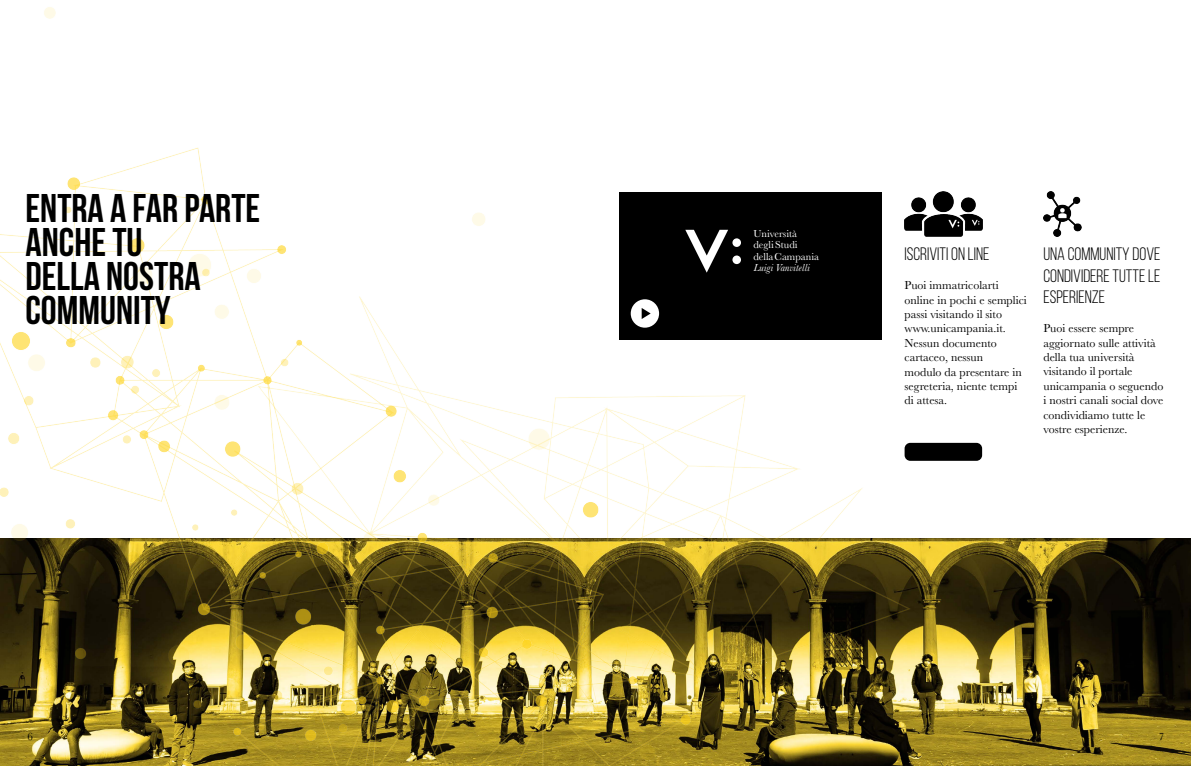
<style>
.page{position:relative;width:1191px;height:766px;background:#fff}
.page>*{position:absolute;margin:0;border:0;box-sizing:border-box;transform-origin:0 0}
.t1{font:40px/34px "Bebas Neue";color:#000}
.t2{font:18px/21.6px "Bebas Neue";color:#000;text-align:justify}
.t3{font:12px/14.4px "Baskerville";color:#000}
.t4{font:11px "Baskerville";color:#000}
.t5{font:10.5px/10.8px "Baskerville MT Std";color:#fff}
.t6{font:italic 10.5px "Baskerville MT Std";letter-spacing:.01em;color:#fff}
</style>
<div class="page">
<img style="left:0;top:7px;width:1191px;height:758px">
<img style="left:904px;top:191px;width:78px;height:45px">
<div style="left:904px;top:442px;width:78px;height:18px;background:#000;border-radius:6px"></div>
<img style="left:1043px;top:192px;width:38px;height:45px">
<div style="left:619px;top:192px;width:263px;height:148px;background:#000"></div>
<svg style="left:685px;top:230px;width:43px;height:42px"></svg>
<div style="left:732px;top:238px;width:9px;height:9px;background:#fff;border-radius:50%"></div>
<div style="left:732px;top:255px;width:9px;height:9px;background:#fff;border-radius:50%"></div>
<div style="left:631px;top:299px;width:28px;height:28px;background:#fff;border-radius:50%"></div>
<svg style="left:641px;top:308px;width:9px;height:11px"></svg>
<h1 class="t1" style="left:26px;top:190px;width:236px">ENTRA A FAR PARTE<br>ANCHE TU<br>DELLA NOSTRA<br>COMMUNITY</h1>
<p class="t5" style="left:753px;top:228px;width:45px">Università degli Studi</p>
<p class="t5" style="left:753px;top:251px;width:67px">della Campania</p>
<p class="t6" style="left:753px;top:262px;width:57px">Luigi Vanvitelli</p>
<h2 class="t2" style="left:904px;top:243px;width:86px">ISCRIVITI ON LINE</h2>
<p class="t3" style="left:904px;top:278px;width:124px">Puoi immatricolarti online in pochi e semplici passi visitando il sito www.unicampania.it.<br>Nessun documento cartaceo, nessun<br>modulo da presentare in segreteria, niente tempi di attesa.</p>
<h2 class="t2" style="left:1043px;top:243px;width:119px">UNA COMMUNITY DOVE CONDIVIDERE TUTTE LE ESPERIENZE</h2>
<p class="t3" style="left:1043px;top:321px;width:121px">Puoi essere sempre aggiornato sulle attività della tua università visitando il portale unicampania o seguendo i nostri canali social dove condividiamo tutte le vostre esperienze.</p>
<p class="t4" style="left:28px;top:729px;width:7px">6</p>
<p class="t4" style="left:1158px;top:729px;width:7px">7</p>
</div>
